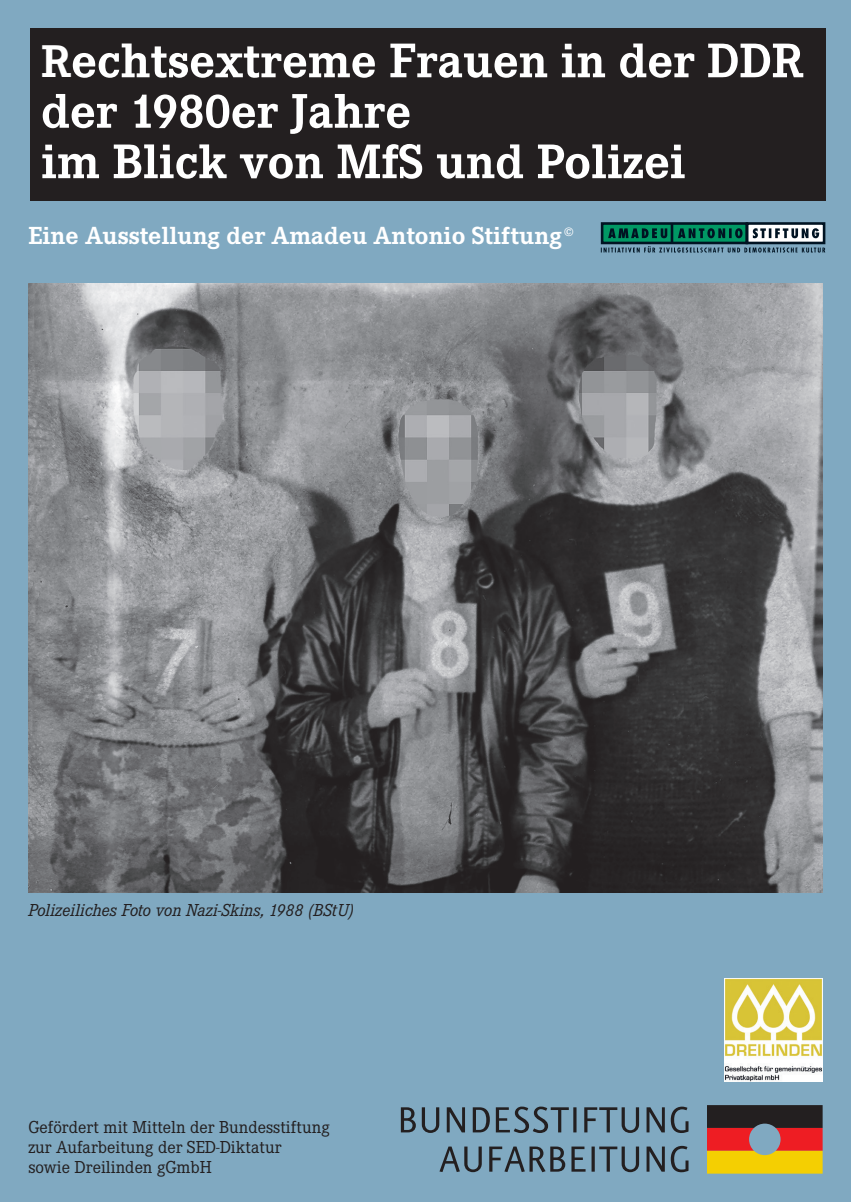
<style>
.page{position:relative;width:851px;height:1202px;background:#fff}
.page>*{position:absolute;margin:0;border:0;box-sizing:border-box;transform-origin:0 0}
.t1{font:700 50.4px/50.4px "Corporate E";color:#fff}
.GS{font:700 25.6px "Corporate E";color:#fff}
.Biu_Fett{font:18px "Corporate E";color:#231f20}
.GS-2{font:italic 18px "Corporate E";color:#231f20}
.s1{font-size:47.6px}
</style>
<div class="page">
<div style="left:0;top:0;width:850px;height:1202px;background:#80a9c1"></div>
<div style="left:30px;top:28px;width:795px;height:173px;background:#231f20"></div>
<div style="left:746px;top:223px;width:78px;height:20px;background:#fff"></div>
<div style="left:745px;top:222px;width:80px;height:22px;border:3px solid #001322"></div>
<div style="left:602px;top:223px;width:144px;height:20px;background:#009864"></div>
<div style="left:600px;top:222px;width:148px;height:22px;border:3px solid #001322"></div>
<hr style="left:670px;top:224px;width:3px;height:20px;background:#001322">
<hr style="left:745px;top:223px;width:3px;height:20px;background:#001322">
<svg style="left:600px;top:246px;width:225px;height:6px"></svg>
<svg style="left:608px;top:228px;width:211px;height:10px"></svg>
<img style="left:28px;top:283px;width:794px;height:610px">
<img style="left:724px;top:979px;width:98px;height:102px">
<svg style="left:707px;top:1105px;width:115px;height:69px;background:#a26628"></svg>
<svg style="left:439px;top:1146px;width:249px;height:26px"></svg>
<svg style="left:401px;top:1106px;width:287px;height:27px"></svg>
<p class="t1" style="left:41px;top:36px;width:763px"><span class="s1">R</span>echtsextreme Frauen in der DDR der 1980er Jahre</p>
<p class="t1" style="left:41px;top:137px;width:646px">im Blick von MfS und Polizei</p>
<p class="GS" style="left:28px;top:221px;width:546px">Eine Ausstellung der Amadeu Antonio Stiftung <sup>©</sup></p>
<p class="GS-2" style="left:28px;top:901px;width:327px">Polizeiliches Foto von Nazi-Skins, 1988 (BStU)</p>
<p class="Biu_Fett" style="left:28px;top:1117px;width:303px">Gefördert mit Mitteln der Bundesstiftung</p>
<p class="Biu_Fett" style="left:28px;top:1137px;width:254px">zur Aufarbeitung der SED-Diktatur</p>
<p class="Biu_Fett" style="left:28px;top:1157px;width:185px">sowie Dreilinden gGmbH</p>
</div>
